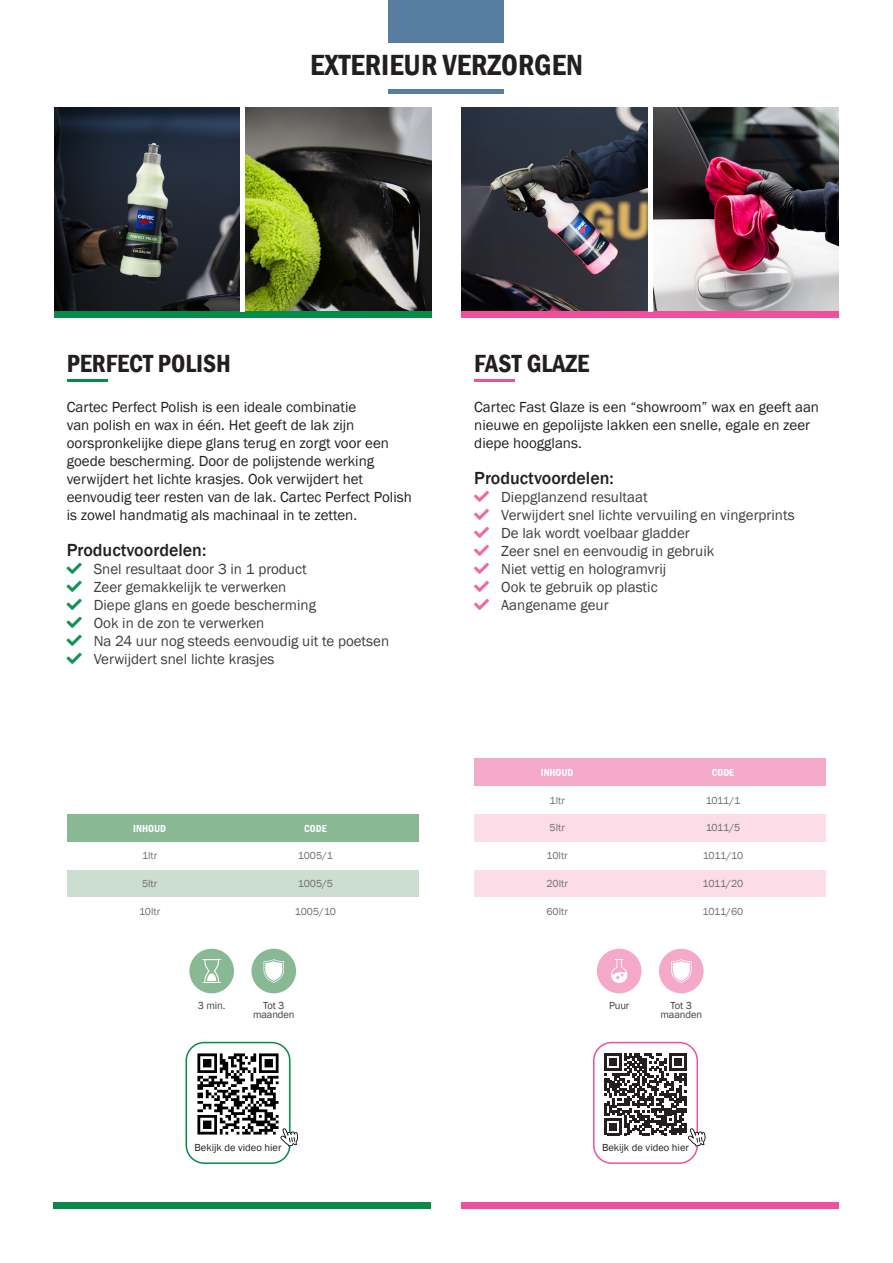
<style>
.page{position:relative;width:893px;height:1263px;background:#fff}
.page>*{position:absolute;margin:0;border:0;box-sizing:border-box;transform-origin:0 0}
.t1{font:600 condensed 30px "Franklin Gothic";color:#231f20}
.t2{font:600 condensed 25.5px "Franklin Gothic";color:#231f20}
.t3{font:500 18px "Franklin Gothic";color:#231f20}
.t4{font:15px/18px "Franklin Gothic";color:#231f20}
.t5{font:15px "Franklin Gothic";color:#3e3e3f}
.t6{font:10.5px "Franklin Gothic";color:#6c6d70}
.t7{font:10.5px "Franklin Gothic";color:#231f20}
.t8{font:10.5px/9.3px "Franklin Gothic";letter-spacing:-.01em;color:#3e3e3f;text-align:center}
.t9{font:600 condensed 10.5px "Franklin Gothic";color:#fff}
.s1{color:#129155}
.s2{color:#f167a3}
</style>
<div class="page">
<div style="left:67px;top:814px;width:352px;height:28px;background:#88b894"></div>
<div style="left:67px;top:869px;width:352px;height:28px;background:#ccdecf"></div>
<div style="left:474px;top:758px;width:352px;height:28px;background:#f5a9c9"></div>
<div style="left:474px;top:814px;width:352px;height:28px;background:#fbdce7"></div>
<div style="left:474px;top:869px;width:352px;height:28px;background:#fbdce7"></div>
<img style="left:54px;top:107px;width:186px;height:204px">
<img style="left:461px;top:107px;width:187px;height:204px">
<svg style="left:245px;top:107px;width:186px;height:204px;background:#515635"></svg>
<img style="left:653px;top:107px;width:186px;height:204px">
<div style="left:54px;top:311px;width:377px;height:7px;background:#068a4a"></div>
<div style="left:461px;top:311px;width:378px;height:7px;background:#ef509a"></div>
<div style="left:53px;top:1202px;width:378px;height:7px;background:#068a4a"></div>
<div style="left:461px;top:1202px;width:377px;height:7px;background:#ef509a"></div>
<hr style="left:67px;top:379px;width:41px;height:2px;background:#068a4a">
<hr style="left:474px;top:379px;width:41px;height:2px;background:#ef509a">
<div style="left:186px;top:1042px;width:105px;height:122px;border:2px solid #068a4a;border-radius:18px"></div>
<img style="left:190px;top:1046px;width:96px;height:89px">
<svg style="left:280px;top:1128px;width:18px;height:18px"></svg>
<div style="left:189px;top:949px;width:45px;height:44px;background:#88b894;border-radius:50%"></div>
<svg style="left:202px;top:959px;width:19px;height:24px"></svg>
<div style="left:251px;top:949px;width:45px;height:44px;background:#88b894;border-radius:50%"></div>
<svg style="left:264px;top:959px;width:20px;height:24px"></svg>
<div style="left:597px;top:949px;width:44px;height:44px;background:#f5a9c9;border-radius:50%"></div>
<svg style="left:611px;top:959px;width:16px;height:24px"></svg>
<div style="left:659px;top:949px;width:45px;height:44px;background:#f5a9c9;border-radius:50%"></div>
<svg style="left:671px;top:959px;width:20px;height:24px"></svg>
<hr style="left:389px;top:89px;width:115px;height:4px;background:#577ea0">
<div style="left:389px;top:0;width:115px;height:43px;background:#577ea0"></div>
<div style="left:593px;top:1042px;width:105px;height:122px;border:2px solid #ef509a;border-radius:18px"></div>
<svg style="left:605px;top:1053px;width:100px;height:93px"></svg>
<h1 class="t1" style="left:310px;top:45px;width:274px">EXTERIEUR VERZORGEN</h1>
<h2 class="t2" style="left:67px;top:346px;width:166px">PERFECT POLISH</h2>
<p class="t4" style="left:67px;top:398px;width:347px">Cartec Perfect Polish is een ideale combinatie<br>van polish en wax in één. Het geeft de lak zijn oorspronkelijke diepe glans terug en zorgt voor een goede bescherming. Door de polijstende werking verwijdert het lichte krasjes. Ook verwijdert het eenvoudig teer resten van de lak. Cartec Perfect Polish is zowel handmatig als machinaal in te zetten.</p>
<p class="t3" style="left:67px;top:538px;width:141px">Productvoordelen:</p>
<p class="t5" style="left:67px;top:559px;width:241px"><span class="s1">■</span> Snel resultaat door 3 in 1 product</p>
<p class="t5" style="left:67px;top:577px;width:221px"><span class="s1">■</span> Zeer gemakkelijk te verwerken</p>
<p class="t5" style="left:67px;top:595px;width:251px"><span class="s1">■</span> Diepe glans en goede bescherming</p>
<p class="t5" style="left:67px;top:613px;width:199px"><span class="s1">■</span> Ook in de zon te verwerken</p>
<p class="t5" style="left:67px;top:631px;width:324px"><span class="s1">■</span> Na 24 uur nog steeds eenvoudig uit te poetsen</p>
<p class="t5" style="left:67px;top:649px;width:209px"><span class="s1">■</span> Verwijdert snel lichte krasjes</p>
<p class="t9" style="left:133px;top:821px;width:34px">INHOUD</p>
<p class="t9" style="left:304px;top:821px;width:24px">CODE</p>
<p class="t6" style="left:142px;top:849px;width:17px">1ltr</p>
<p class="t6" style="left:298px;top:849px;width:37px">1005/1</p>
<p class="t6" style="left:142px;top:877px;width:17px">5ltr</p>
<p class="t6" style="left:298px;top:877px;width:37px">1005/5</p>
<p class="t6" style="left:139px;top:905px;width:23px">10ltr</p>
<p class="t6" style="left:295px;top:905px;width:43px">1005/10</p>
<h2 class="t2" style="left:474px;top:346px;width:117px">FAST GLAZE</h2>
<p class="t4" style="left:474px;top:398px;width:346px">Cartec Fast Glaze is een “showroom” wax en geeft aan nieuwe en gepolijste lakken een snelle, egale en zeer diepe hoogglans.</p>
<p class="t3" style="left:474px;top:466px;width:141px">Productvoordelen:</p>
<p class="t5" style="left:474px;top:487px;width:175px"><span class="s2">■</span> Diepglanzend resultaat</p>
<p class="t5" style="left:474px;top:505px;width:322px"><span class="s2">■</span> Verwijdert snel lichte vervuiling en vingerprints</p>
<p class="t5" style="left:474px;top:523px;width:217px"><span class="s2">■</span> De lak wordt voelbaar gladder</p>
<p class="t5" style="left:474px;top:541px;width:241px"><span class="s2">■</span> Zeer snel en eenvoudig in gebruik</p>
<p class="t5" style="left:474px;top:559px;width:193px"><span class="s2">■</span> Niet vettig en hologramvrij</p>
<p class="t5" style="left:474px;top:577px;width:185px"><span class="s2">■</span> Ook te gebruik op plastic</p>
<p class="t5" style="left:474px;top:595px;width:136px"><span class="s2">■</span> Aangename geur</p>
<p class="t9" style="left:541px;top:766px;width:34px">INHOUD</p>
<p class="t9" style="left:712px;top:766px;width:24px">CODE</p>
<p class="t6" style="left:549px;top:793px;width:17px">1ltr</p>
<p class="t6" style="left:706px;top:793px;width:36px">1011/1</p>
<p class="t6" style="left:549px;top:821px;width:17px">5ltr</p>
<p class="t6" style="left:706px;top:821px;width:36px">1011/5</p>
<p class="t6" style="left:547px;top:849px;width:23px">10ltr</p>
<p class="t6" style="left:703px;top:849px;width:42px">1011/10</p>
<p class="t6" style="left:546px;top:877px;width:23px">20ltr</p>
<p class="t6" style="left:703px;top:877px;width:42px">1011/20</p>
<p class="t6" style="left:546px;top:905px;width:23px">60ltr</p>
<p class="t6" style="left:703px;top:905px;width:42px">1011/60</p>
<p class="t8" style="left:198px;top:1001px;width:29px">3 min.</p>
<p class="t8" style="left:609px;top:1001px;width:22px">Puur</p>
<p class="t8" style="left:660px;top:1001px;width:43px">Tot 3 maanden</p>
<p class="t8" style="left:253px;top:1001px;width:43px">Tot 3 maanden</p>
<p class="t7" style="left:195px;top:1141px;width:88px">Bekijk de video hier</p>
<p class="t7" style="left:602px;top:1141px;width:88px">Bekijk de video hier</p>
</div>
